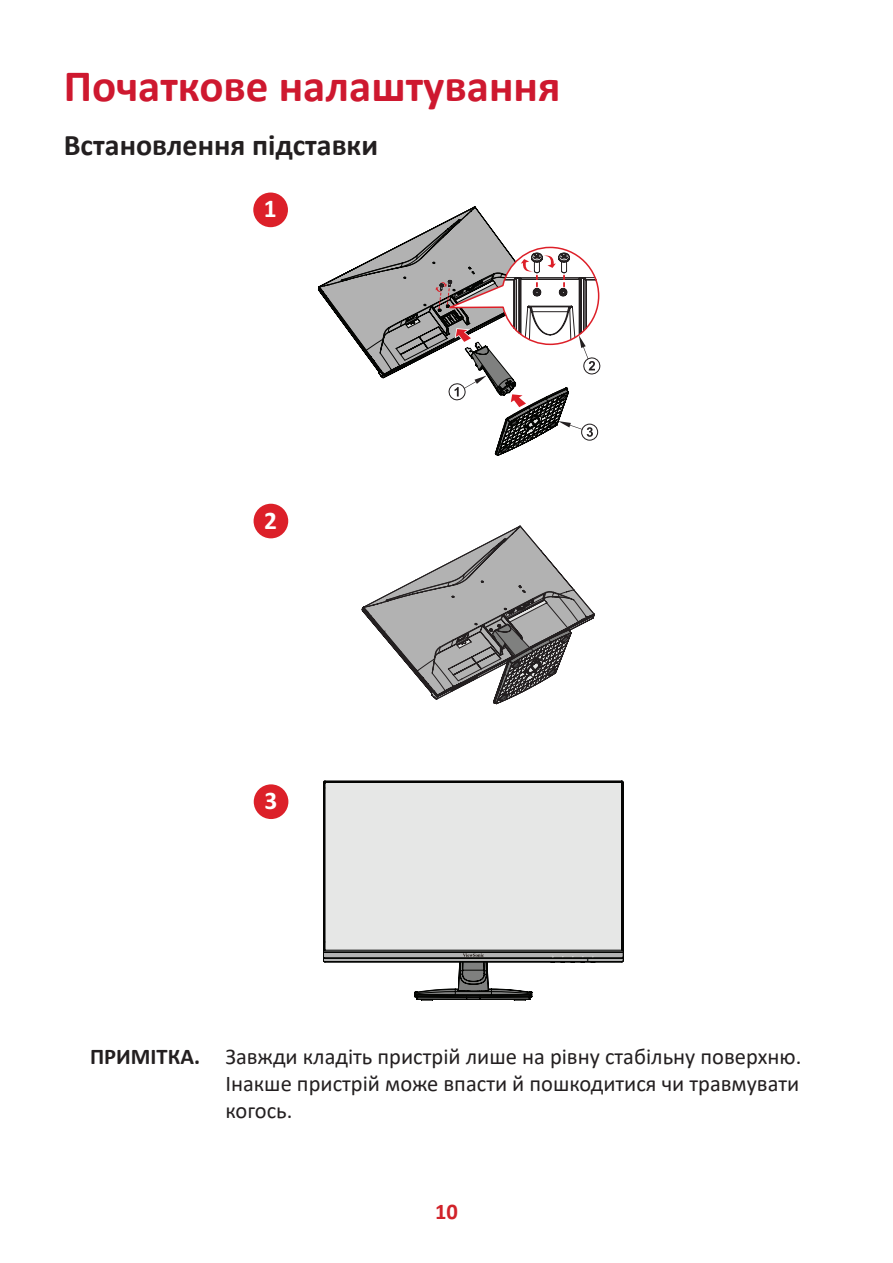
<style>
.page{position:relative;width:893px;height:1263px;background:#fff}
.page>*{position:absolute;margin:0;border:0;box-sizing:border-box;transform-origin:0 0}
.t1{font:700 45px "Calibri";color:#ce182f}
.t2{font:700 30px "Calibri";color:#231f20}
.t3{font:700 25.35px "Calibri";color:#fff}
.t4{font:22.5px/27px "Calibri";color:#231f20;text-align:justify}
.t5{font:700 22.5px "Calibri";color:#d1232a}
.s1{font-weight:700}
</style>
<div class="page">
<div style="left:253px;top:193px;width:35px;height:34px;background:#dc2029;border-radius:50%"></div>
<svg style="left:318px;top:207px;width:283px;height:248px"></svg>
<div style="left:254px;top:504px;width:34px;height:34px;background:#dc2029;border-radius:50%"></div>
<svg style="left:362px;top:526px;width:232px;height:178px"></svg>
<div style="left:254px;top:784px;width:34px;height:35px;background:#dc2029;border-radius:50%"></div>
<svg style="left:323px;top:781px;width:300px;height:217px;background:#dcdddc"></svg>
<svg style="left:415px;top:953px;width:117px;height:47px"></svg>
<svg style="left:571px;top:956px;width:3px;height:7px"></svg>
<svg style="left:581px;top:956px;width:13px;height:7px"></svg>
<svg style="left:561px;top:956px;width:3px;height:7px"></svg>
<svg style="left:551px;top:956px;width:3px;height:7px"></svg>
<h1 class="t1" style="left:64px;top:54px;width:498px">Початкове налаштування</h1>
<h2 class="t2" style="left:64px;top:124px;width:316px">Встановлення підставки</h2>
<p class="t3" style="left:264px;top:191px;width:14px">1</p>
<p class="t3" style="left:264px;top:502px;width:14px">2</p>
<p class="t3" style="left:264px;top:783px;width:14px">3</p>
<p class="t4" style="left:225px;top:1042px;width:578px;text-indent:-135px"><span class="s1">ПРИМІТКА.</span> Завжди кладіть пристрій лише на рівну стабільну поверхню.<br>Інакше пристрій може впасти й пошкодитися чи травмувати когось.</p>
<p class="t5" style="left:435px;top:1196px;width:24px">10</p>
</div>
